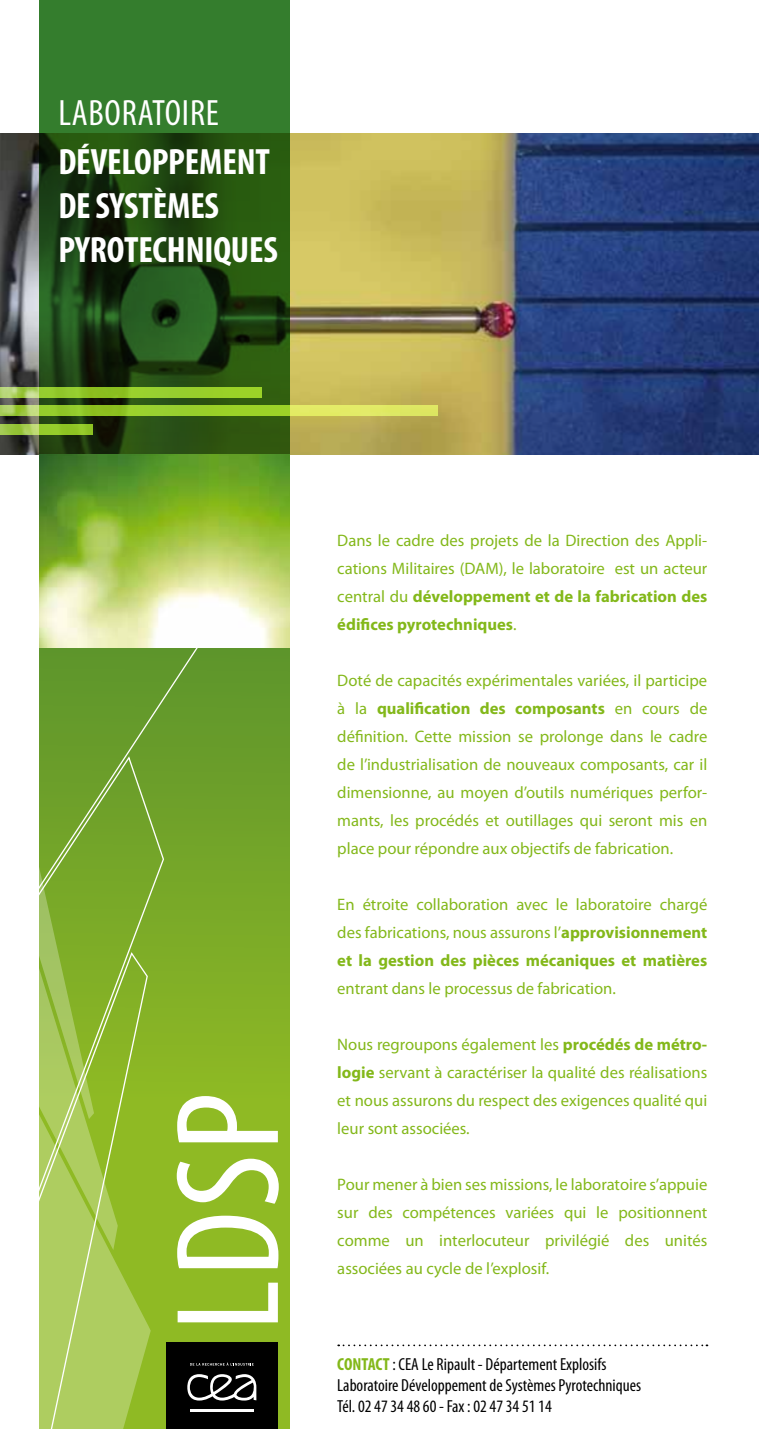
<style>
.page{position:relative;width:759px;height:1429px;background:#fff}
.page>*{position:absolute;margin:0;border:0;box-sizing:border-box;transform-origin:0 0}
.t1{font:condensed 148.75px "Myriad Pro";color:#fff}
.t2{font:700 condensed 36.75px/44.1px "Myriad Pro";letter-spacing:-.005em;color:#fff}
.t3{font:condensed 36.75px "Myriad Pro";letter-spacing:.02em;color:#fff}
.t4{font:condensed 17.5px/21px "Myriad Pro";color:#000}
.t5{font:16.62px/28px "Myriad Pro";color:#83b81a;text-align:justify}
.s1{font-weight:700}
.s2{font-weight:700;color:#83b81a}
</style>
<div class="page">
<img style="left:0;top:134px;width:759px;height:320px">
<svg style="left:40px;top:0;width:250px;height:1429px;background:#47781f"></svg>
<svg style="left:151px;top:406px;width:287px;height:10px;background:#bedd48"></svg>
<svg style="left:0;top:387px;width:261px;height:10px;background:#98cd30"></svg>
<div style="left:166px;top:1342px;width:111px;height:87px;background:#000"></div>
<svg style="left:207px;top:1362px;width:47px;height:3px"></svg>
<svg style="left:207px;top:1374px;width:49px;height:26px"></svg>
<hr style="left:190px;top:1409px;width:64px;height:3px;background:#fff">
<svg style="left:151px;top:647px;width:56px;height:782px;background:#749e26"></svg>
<svg style="left:151px;top:755px;width:14px;height:585px;background:#85b228"></svg>
<svg style="left:0;top:392px;width:151px;height:1037px"></svg>
<svg style="left:0;top:672px;width:94px;height:71px"></svg>
<svg style="left:0;top:743px;width:118px;height:507px"></svg>
<svg style="left:338px;top:1344px;width:369px;height:2px"></svg>
<img style="left:40px;top:454px;width:250px;height:193px">
<h2 class="t3" style="left:58px;top:91px;width:63px">Laborato</h2>
<h2 class="t3" style="left:182px;top:91px;width:22px">ire</h2>
<h2 class="t2" style="left:58px;top:138px;width:49px">DÉVELO</h2>
<h2 class="t2" style="left:58px;top:138px;width:144px;text-indent:93px">PPEMENT<br>DE SYST ÈMES<br>PYROTEC</h2>
<h2 class="t2" style="left:167px;top:227px;width:35px">HNIQUES</h2>
<h1 class="t1" style="left:139px;top:1331px;width:241px;rotate:-90deg">LDSP</h1>
<p class="t5" style="left:337px;top:526px;width:372px">Dans le cadre des projets de la Direction des Appli&shy;cations Militaires (DAM), le laboratoire est un acteur central du <span class="s1">développement et de la fabrication des édifices pyrotechniques</span>.</p>
<p class="t5" style="left:337px;top:666px;width:372px">Doté de capacités expérimentales variées, il participe à la <span class="s1">qualification des composants</span> en cours de définition. Cette mission se prolonge dans le cadre de l’industrialisation de nouveaux composants, car il dimensionne, au moyen d’outils numériques perfor&shy;mants, les procédés et outillages qui seront mis en place pour répondre aux objectifs de fabrication.</p>
<p class="t5" style="left:337px;top:890px;width:372px">En étroite collaboration avec le laboratoire chargé des fabrications, nous assurons l’<span class="s1">approvisionnement et la gestion des pièces mécaniques et matières</span></p>
<p class="t5" style="left:337px;top:974px;width:280px">entrant dans le processus de fabrication.</p>
<p class="t5" style="left:337px;top:1030px;width:372px">Nous regroupons également les <span class="s1">procédés de métro&shy;logie</span> servant à caractériser la qualité des réalisations et nous assurons du respect des exigences qualité qui leur sont associées.</p>
<p class="t5" style="left:337px;top:1170px;width:372px">Pour mener à bien ses missions, le laboratoire s’appuie sur des compétences variées qui le positionnent comme un interlocuteur privilégié des unités associées au cycle de l’explosif.</p>
<p class="t4" style="left:337px;top:1354px;width:305px"><span class="s2">CONTACT</span> : CEA Le Ripault - Département Explosifs<br>Laboratoire Développement de Systèmes Pyrotechniques<br>Tél. 02 47 34 48 60 - Fax : 02 47 34 51 14</p>
</div>
